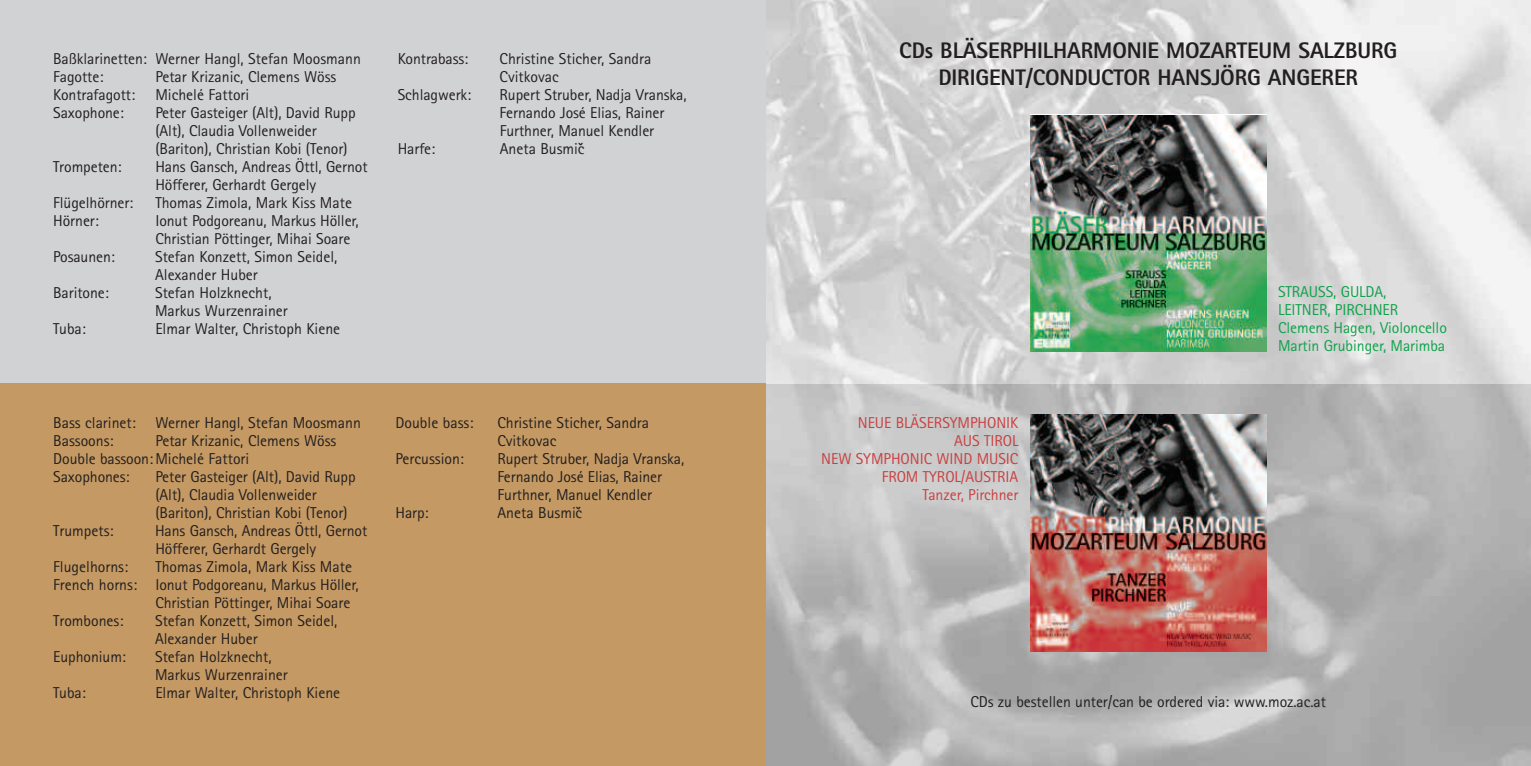
<style>
.page{position:relative;width:1531px;height:766px;background:#fff}
.page>*{position:absolute;margin:0;border:0;box-sizing:border-box;transform-origin:0 0}
.t1{font:800 22.5px/27px "Rotis Sans Serif";letter-spacing:-.005em;color:#231f20;text-align:center}
.t2{font:15.75px/18px "Rotis Sans Serif";letter-spacing:-.005em;color:#231f20}
.t3{font:15.75px/18px "Rotis Sans Serif";letter-spacing:-.005em;color:#c94041;text-align:right}
.t4{font:15.75px/18px "Rotis Sans Serif";letter-spacing:-.005em;color:#0fa24a}
.s1{font-weight:800}
</style>
<div class="page">
<img style="left:765px;top:383px;width:766px;height:382px">
<img style="left:765px;top:0;width:766px;height:383px">
<div style="left:0;top:383px;width:765px;height:382px;background:#c49963"></div>
<div style="left:0;top:0;width:765px;height:383px;background:#d1d2d4"></div>
<img style="left:1030px;top:115px;width:236px;height:236px">
<img style="left:1030px;top:415px;width:236px;height:236px">
<p class="t2" style="left:53px;top:51px;width:309px">Baßklarinetten: Werner Hangl, Stefan Moosmann<br>Fagotte:</p>
<p class="t2" style="left:155px;top:69px;width:183px">Petar Krizanic, Clemens Wöss</p>
<p class="t2" style="left:53px;top:87px;width:83px">Kontrafagott:</p>
<p class="t2" style="left:155px;top:87px;width:95px">Michelé Fattori</p>
<p class="t2" style="left:53px;top:105px;width:72px">Saxophone:</p>
<p class="t2" style="left:155px;top:105px;width:202px">Peter Gasteiger (Alt), David Rupp (Alt), Claudia Vollenweider (Bariton), Christian Kobi (Tenor)</p>
<p class="t2" style="left:53px;top:159px;width:70px">Trompeten:</p>
<p class="t2" style="left:155px;top:159px;width:214px">Hans Gansch, Andreas Öttl, Gernot<br>Höfferer, Gerhardt Gergely</p>
<p class="t2" style="left:53px;top:195px;width:82px">Flügelhörner:</p>
<p class="t2" style="left:155px;top:195px;width:198px">Thomas Zimola, Mark Kiss Mate</p>
<p class="t2" style="left:53px;top:213px;width:47px">Hörner:</p>
<p class="t2" style="left:155px;top:213px;width:205px">Ionut Podgoreanu, Markus Höller,<br>Christian Pöttinger, Mihai Soare</p>
<p class="t2" style="left:53px;top:249px;width:63px">Posaunen:</p>
<p class="t2" style="left:155px;top:249px;width:184px">Stefan Konzett, Simon Seidel,<br>Alexander Huber</p>
<p class="t2" style="left:53px;top:285px;width:57px">Baritone:</p>
<p class="t2" style="left:155px;top:285px;width:134px">Stefan Holzknecht,<br>Markus Wurzenrainer</p>
<p class="t2" style="left:53px;top:321px;width:34px">Tuba:</p>
<p class="t2" style="left:155px;top:321px;width:186px">Elmar Walter, Christoph Kiene</p>
<p class="t2" style="left:398px;top:51px;width:72px">Kontrabass:</p>
<p class="t2" style="left:499px;top:51px;width:153px">Christine Sticher, Sandra<br>Cvitkovac</p>
<p class="t2" style="left:398px;top:87px;width:75px">Schlagwerk:</p>
<p class="t2" style="left:499px;top:87px;width:188px">Rupert Struber, Nadja Vranska,<br>Fernando José Elias, Rainer<br>Furthner, Manuel Kendler</p>
<p class="t2" style="left:398px;top:141px;width:39px">Harfe:</p>
<p class="t2" style="left:500px;top:141px;width:86px">Aneta Busmic<span class="s1">ˇ</span></p>
<p class="t2" style="left:53px;top:415px;width:309px">Bass clarinet: Werner Hangl, Stefan Moosmann<br>Bassoons:</p>
<p class="t2" style="left:53px;top:433px;width:285px;text-indent:102px">Petar Krizanic, Clemens Wöss<br>Double bassoon:Michelé Fattori<br>Saxophones:</p>
<p class="t2" style="left:155px;top:469px;width:202px">Peter Gasteiger (Alt), David Rupp (Alt), Claudia Vollenweider (Bariton), Christian Kobi (Tenor)</p>
<p class="t2" style="left:53px;top:523px;width:62px">Trumpets:</p>
<p class="t2" style="left:155px;top:523px;width:214px">Hans Gansch, Andreas Öttl, Gernot<br>Höfferer, Gerhardt Gergely</p>
<p class="t2" style="left:53px;top:559px;width:76px">Flugelhorns:</p>
<p class="t2" style="left:155px;top:559px;width:198px">Thomas Zimola, Mark Kiss Mate</p>
<p class="t2" style="left:53px;top:577px;width:307px">French horns: Ionut Podgoreanu, Markus Höller,</p>
<p class="t2" style="left:155px;top:595px;width:196px">Christian Pöttinger, Mihai Soare</p>
<p class="t2" style="left:53px;top:613px;width:72px">Trombones:</p>
<p class="t2" style="left:155px;top:613px;width:184px">Stefan Konzett, Simon Seidel,<br>Alexander Huber</p>
<p class="t2" style="left:53px;top:649px;width:74px">Euphonium:</p>
<p class="t2" style="left:155px;top:649px;width:134px">Stefan Holzknecht,<br>Markus Wurzenrainer</p>
<p class="t2" style="left:53px;top:685px;width:34px">Tuba:</p>
<p class="t2" style="left:155px;top:685px;width:186px">Elmar Walter, Christoph Kiene</p>
<p class="t2" style="left:395px;top:415px;width:79px">Double bass:</p>
<p class="t2" style="left:497px;top:415px;width:153px">Christine Sticher, Sandra<br>Cvitkovac</p>
<p class="t2" style="left:395px;top:451px;width:70px">Percussion:</p>
<p class="t2" style="left:497px;top:451px;width:188px">Rupert Struber, Nadja Vranska,<br>Fernando José Elias, Rainer<br>Furthner, Manuel Kendler</p>
<p class="t2" style="left:395px;top:505px;width:35px">Harp:</p>
<p class="t2" style="left:497px;top:505px;width:86px">Aneta Busmic<span class="s1">ˇ</span></p>
<h1 class="t1" style="left:899px;top:39px;width:499px">CDs BLÄSERPHILHARMONIE MOZARTEUM SALZBURG<br>DIRIGENT/CONDUCTOR HANSJÖRG ANGERER</h1>
<p class="t3" style="left:821px;top:415px;width:199px">NEUE BLÄSERSYMPHONIK<br>AUS TIROL<br>NEW SYMPHONIC WIND MUSIC<br>FROM TYROL/AUSTRIA<br>Tanzer, Pirchner</p>
<p class="t4" style="left:1278px;top:284px;width:170px">STRAUSS, GULDA,<br>LEITNER, PIRCHNER<br>Clemens Hagen, Violoncello<br>Martin Grubinger, Marimba</p>
<p class="t2" style="left:970px;top:694px;width:357px">CDs zu bestellen unter/can be ordered via: www.moz.ac.at</p>
</div>
